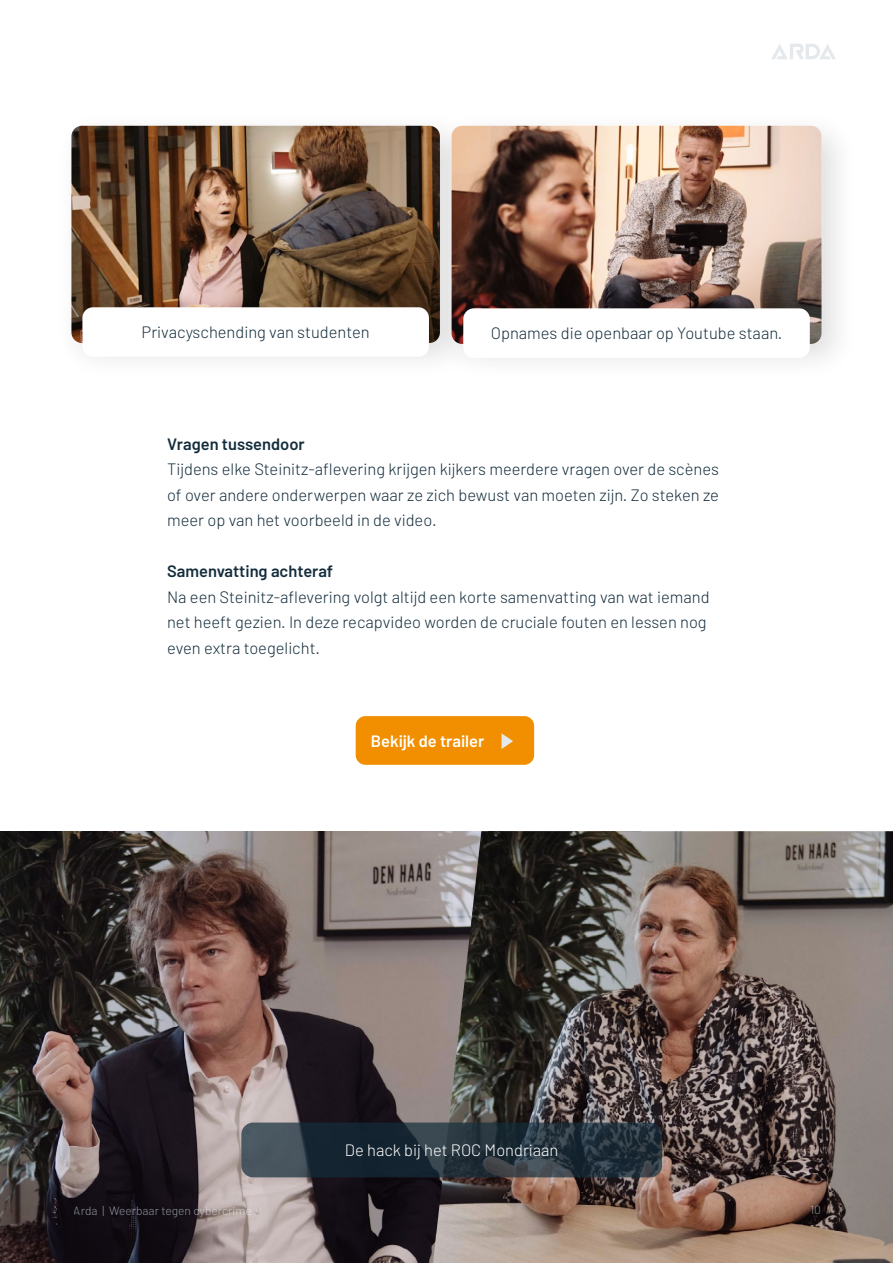
<style>
.page{position:relative;width:893px;height:1263px;background:#fff}
.page>*{position:absolute;margin:0;border:0;box-sizing:border-box;transform-origin:0 0}
.Brood{font:300 16.5px/25.5px "Barlow";color:#142d3c;text-align:justify}
.Subkop{font:600 16.5px "Barlow";color:#142d3c}
.Brood-2{font:300 16.5px "Barlow";color:#fff}
.Subkop-2{font:600 16.5px "Barlow";color:#fff}
.t1{font:300 12px "Barlow";color:#868d95}
</style>
<div class="page">
<img style="left:0;top:831px;width:433px;height:432px">
<img style="left:433px;top:831px;width:460px;height:432px">
<svg style="left:241px;top:1122px;width:421px;height:55px;background:#283640"></svg>
<img style="left:71px;top:126px;width:365px;height:217px">
<div style="left:82px;top:307px;width:347px;height:50px;background:#fff;border-radius:11px"></div>
<div style="left:436px;top:110px;width:422px;height:270px;background:#231f20;opacity:.15"></div>
<img style="left:452px;top:126px;width:369px;height:218px">
<div style="left:463px;top:308px;width:347px;height:50px;background:#fff;border-radius:11px"></div>
<div style="left:356px;top:716px;width:178px;height:49px;background:#f18f01;border-radius:10px"></div>
<svg style="left:501px;top:733px;width:12px;height:16px"></svg>
<svg style="left:771px;top:44px;width:65px;height:15px"></svg>
<p class="Brood" style="left:142px;top:319px;width:230px">Privacyschending van studenten</p>
<p class="Brood" style="left:491px;top:320px;width:293px">Opnames die openbaar op Youtube staan.</p>
<p class="Subkop" style="left:167px;top:434px;width:139px">Vragen tussendoor</p>
<p class="Brood" style="left:167px;top:456px;width:553px">Tijdens elke Steinitz-aflevering krijgen kijkers meerdere vragen over de scènes of over andere onderwerpen waar ze zich bewust van moeten zijn. Zo steken ze meer op van het voorbeeld in de video.</p>
<p class="Subkop" style="left:167px;top:561px;width:167px">Samenvatting achteraf</p>
<p class="Brood" style="left:167px;top:584px;width:544px;text-align:left">Na een Steinitz-aflevering volgt altijd een korte samenvatting van wat iemand net heeft gezien. In deze recapvideo worden de cruciale fouten en lessen nog even extra toegelicht.</p>
<p class="Subkop-2" style="left:371px;top:730px;width:115px">Bekijk de trailer</p>
<p class="Brood-2" style="left:345px;top:1139px;width:215px">De hack bij het ROC Mondriaan</p>
<p class="t1" style="left:74px;top:1203px;width:179px">Arda | Weerbaar tegen cybercrime</p>
<p class="t1" style="left:810px;top:1202px;width:12px">10</p>
</div>
